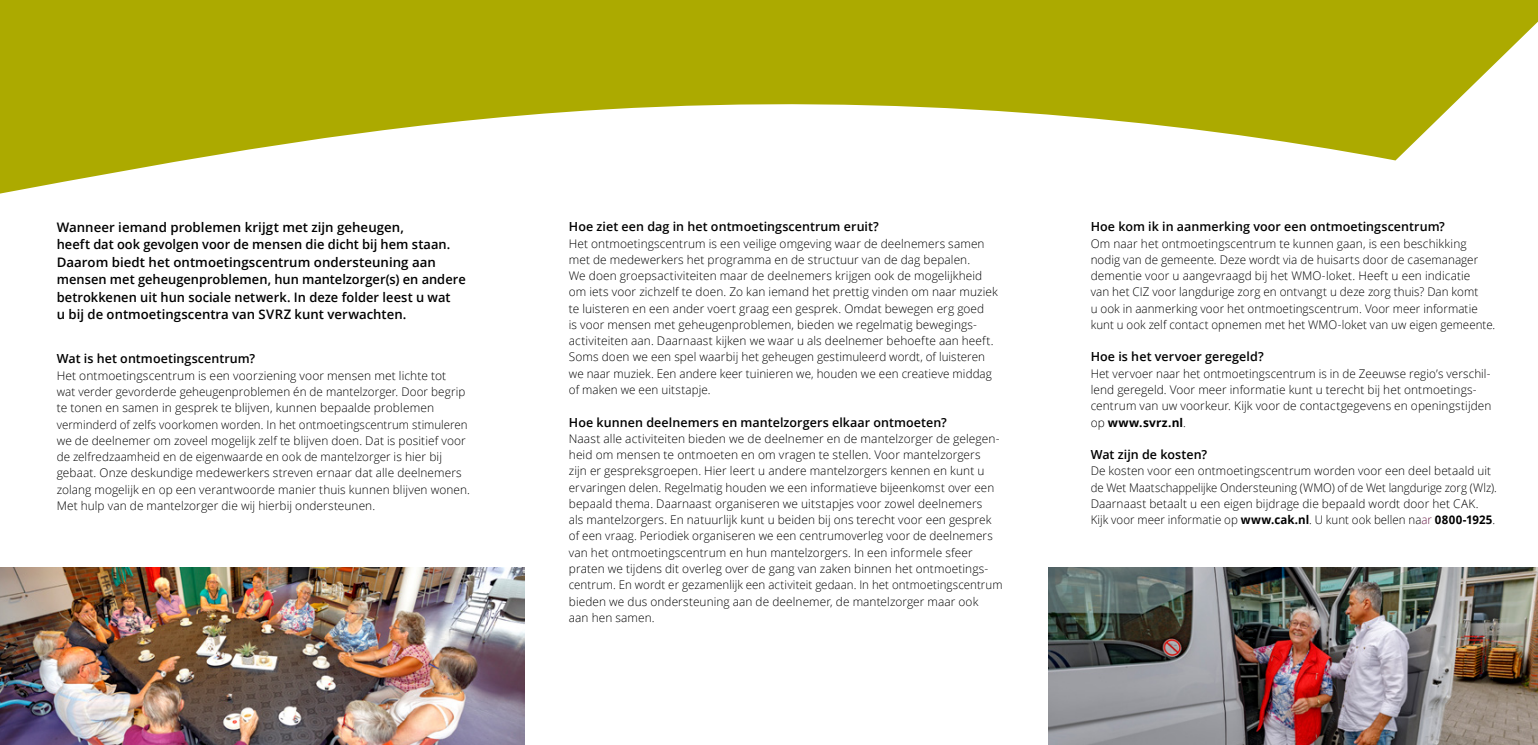
<style>
.page{position:relative;width:1538px;height:745px;background:#fff}
.page>*{position:absolute;margin:0;border:0;box-sizing:border-box;transform-origin:0 0}
.t1{font:600 13.12px/17.5px "Open Sans";letter-spacing:.005em;color:#000}
.t2{font:600 12.5px "Open Sans";letter-spacing:.005em;color:#000}
.t3{font:300 11.88px/16.2px "Open Sans";letter-spacing:.005em;color:#000}
.s1{font-weight:700}
.s2{color:#671d47}
</style>
<div class="page">
<svg style="left:0;top:0;width:1538px;height:194px;fill:#acaa00"></svg>
<img style="left:0;top:567px;width:524px;height:177px">
<img style="left:1049px;top:567px;width:489px;height:177px">
<p class="t1" style="left:57px;top:218px;width:410px">Wanneer iemand problemen krijgt met zijn geheugen,<br>heeft dat ook gevolgen voor de mensen die dicht bij hem staan.<br>Daarom biedt het ontmoetingscentrum ondersteuning aan mensen met geheugenproblemen, hun mantelzorger(s) en andere betrokkenen uit hun sociale netwerk. In deze folder leest u wat<br>u bij de ontmoetingscentra van SVRZ kunt verwachten.</p>
<p class="t2" style="left:57px;top:350px;width:200px">Wat is het ontmoetingscentrum?</p>
<p class="t3" style="left:57px;top:367px;width:415px">Het ontmoetingscentrum is een voorziening voor mensen met lichte tot<br>wat verder gevorderde geheugenproblemen én de mantelzorger. Door begrip te tonen en samen in gesprek te blijven, kunnen bepaalde problemen verminderd of zelfs voorkomen worden. In het ontmoetingscentrum stimuleren we de deelnemer om zoveel mogelijk zelf te blijven doen. Dat is positief voor de zelfredzaamheid en de eigenwaarde en ook de mantelzorger is hier bij gebaat. Onze deskundige medewerkers streven ernaar dat alle deelnemers zolang mogelijk en op een verantwoorde manier thuis kunnen blijven wonen.<br>Met hulp van de mantelzorger die wij hierbij ondersteunen.</p>
<p class="t2" style="left:569px;top:218px;width:312px">Hoe ziet een dag in het ontmoetingscentrum eruit?</p>
<p class="t3" style="left:569px;top:235px;width:430px">Het ontmoetingscentrum is een veilige omgeving waar de deelnemers samen met de medewerkers het programma en de structuur van de dag bepalen.<br>We doen groepsactiviteiten maar de deelnemers krijgen ook de mogelijkheid om iets voor zichzelf te doen. Zo kan iemand het prettig vinden om naar muziek te luisteren en een ander voert graag een gesprek. Omdat bewegen erg goed<br>is voor mensen met geheugenproblemen, bieden we regelmatig bewegings&shy;activiteiten aan. Daarnaast kijken we waar u als deelnemer behoefte aan heeft.<br>Soms doen we een spel waarbij het geheugen gestimuleerd wordt, of luisteren we naar muziek. Een andere keer tuinieren we, houden we een creatieve middag of maken we een uitstapje.</p>
<p class="t2" style="left:569px;top:413px;width:379px">Hoe kunnen deelnemers en mantelzorgers elkaar ontmoeten?</p>
<p class="t3" style="left:569px;top:430px;width:435px">Naast alle activiteiten bieden we de deelnemer en de mantelzorger de gelegen&shy;heid om mensen te ontmoeten en om vragen te stellen. Voor mantelzorgers<br>zijn er gespreksgroepen. Hier leert u andere mantelzorgers kennen en kunt u ervaringen delen. Regelmatig houden we een informatieve bijeenkomst over een bepaald thema. Daarnaast organiseren we uitstapjes voor zowel deelnemers<br>als mantelzorgers. En natuurlijk kunt u beiden bij ons terecht voor een gesprek of een vraag. Periodiek organiseren we een centrumoverleg voor de deelnemers van het ontmoetingscentrum en hun mantelzorgers. In een informele sfeer praten we tijdens dit overleg over de gang van zaken binnen het ontmoetings&shy;centrum. En wordt er gezamenlijk een activiteit gedaan. In het ontmoetingscentrum bieden we dus ondersteuning aan de deelnemer, de mantelzorger maar ook<br>aan hen samen.</p>
<p class="t2" style="left:1091px;top:218px;width:356px">Hoe kom ik in aanmerking voor een ontmoetingscentrum?</p>
<p class="t3" style="left:1091px;top:235px;width:406px">Om naar het ontmoetingscentrum te kunnen gaan, is een beschikking nodig van de gemeente. Deze wordt via de huisarts door de casemanager dementie voor u aangevraagd bij het WMO-loket. Heeft u een indicatie<br>van het CIZ voor langdurige zorg en ontvangt u deze zorg thuis? Dan komt<br>u ook in aanmerking voor het ontmoetingscentrum. Voor meer informatie kunt u ook zelf contact opnemen met het WMO-loket van uw eigen gemeente.</p>
<p class="t2" style="left:1091px;top:348px;width:175px">Hoe is het vervoer geregeld?</p>
<p class="t3" style="left:1091px;top:365px;width:402px">Het vervoer naar het ontmoetingscentrum is in de Zeeuwse regio’s verschil&shy;lend geregeld. Voor meer informatie kunt u terecht bij het ontmoetings&shy;centrum van uw voorkeur. Kijk voor de contactgegevens en openingstijden op <span class="s1">www.svrz.nl</span>.</p>
<p class="t2" style="left:1091px;top:445px;width:118px">Wat zijn de kosten?</p>
<p class="t3" style="left:1091px;top:462px;width:408px">De kosten voor een ontmoetingscentrum worden voor een deel betaald uit de Wet Maatschappelijke Ondersteuning (WMO) of de Wet langdurige zorg (Wlz).<br>Daarnaast betaalt u een eigen bijdrage die bepaald wordt door het CAK.<br>Kijk voor meer informatie op <span class="s1">www.cak.nl</span>. U kunt ook bellen na<span class="s2">ar</span> <span class="s1">0800-1925</span>.</p>
</div>
